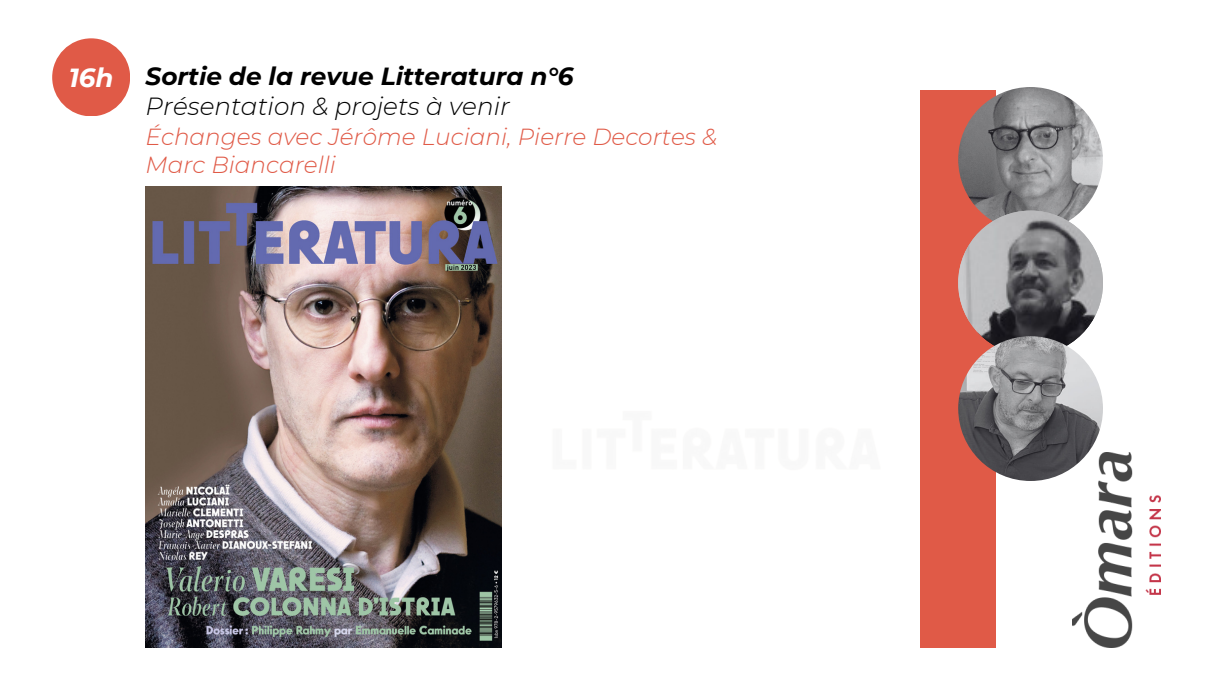
<style>
.page{position:relative;width:1230px;height:693px;background:#fff}
.page>*{position:absolute;margin:0;border:0;box-sizing:border-box;transform-origin:0 0}
.t1{font:italic 700 26.2px "Montserrat";color:#fff}
.t2{font:italic 700 24.8px "Montserrat";color:#000}
.t3{font:italic 300 24.8px "Montserrat";color:#000}
.t4{font:italic 300 23.2px "Montserrat";color:#e05a47}
</style>
<div class="page">
<div style="left:920px;top:90px;width:76px;height:557px;background:#e05a47"></div>
<img style="left:958px;top:87px;width:145px;height:145px;border-radius:50%">
<img style="left:1072px;top:452px;width:89px;height:195px">
<img style="left:958px;top:211px;width:145px;height:144px;border-radius:50%">
<img style="left:958px;top:336px;width:145px;height:145px;border-radius:50%">
<img style="left:146px;top:187px;width:356px;height:460px">
<div style="left:52px;top:38px;width:78px;height:78px;background:#e05a47;border-radius:50%"></div>
<p class="t1" style="left:69px;top:62px;width:46px">16h</p>
<p class="t2" style="left:146px;top:61px;width:430px">Sortie de la revue Litteratura n°6</p>
<p class="t3" style="left:146px;top:91px;width:366px">Présentation &amp; projets à venir</p>
<p class="t4" style="left:146px;top:122px;width:573px">Échanges avec Jérôme Luciani, Pierre Decortes &amp;</p>
<p class="t4" style="left:146px;top:151px;width:192px">Marc Biancarelli</p>
</div>
